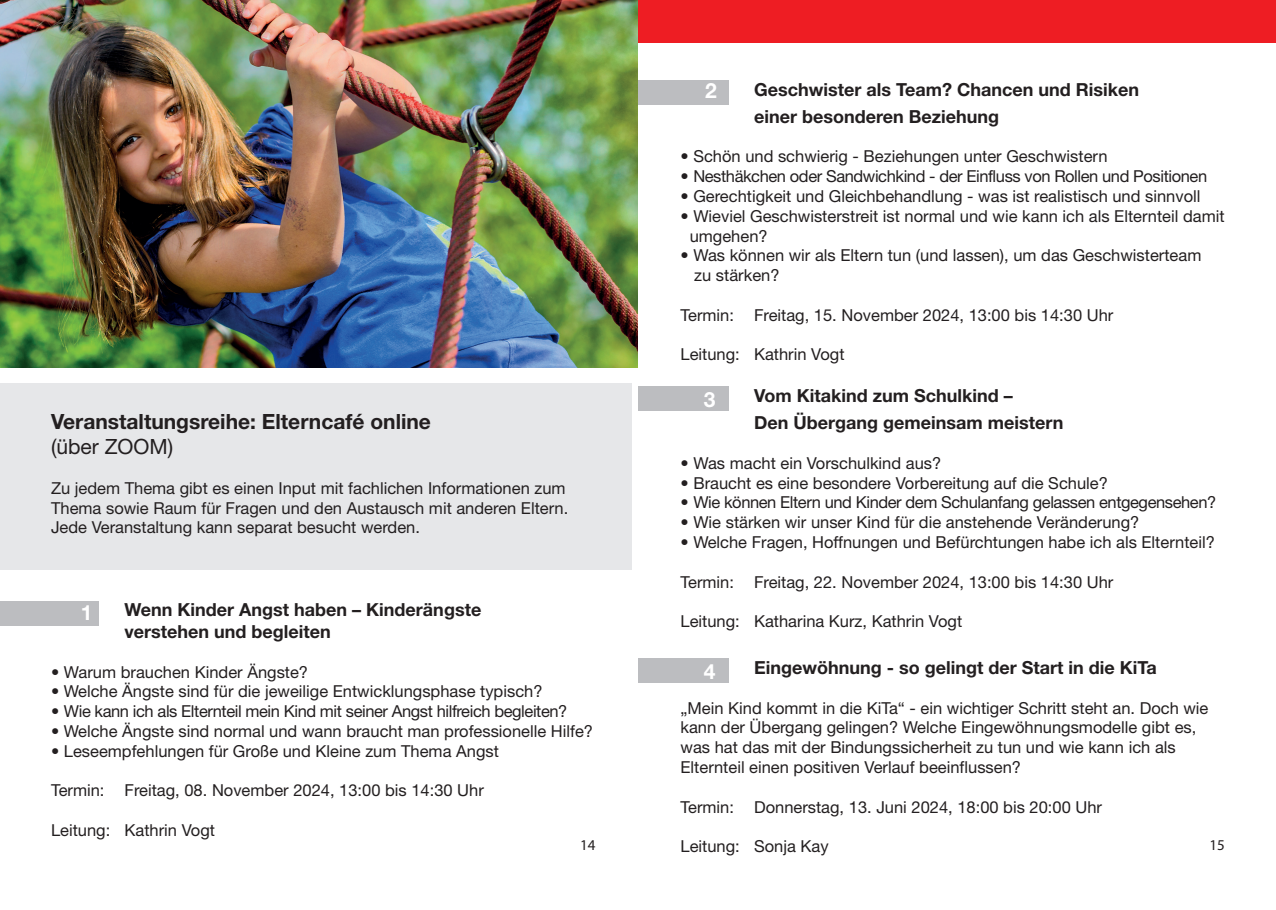
<style>
.page{position:relative;width:1276px;height:910px;background:#fff}
.page>*{position:absolute;margin:0;border:0;box-sizing:border-box;transform-origin:0 0}
.t1{font:700 21px "Helvetica Neue";color:#231f20}
.t2{font:21px "Helvetica Neue";color:#231f20}
.t3{font:700 21px "Helvetica Neue";color:#fff}
.t4{font:700 18px/27px "Helvetica Neue";color:#231f20}
.t5{font:16.5px/19.8px "Helvetica Neue";color:#231f20}
.t6{font:16.5px "Helvetica Neue";letter-spacing:-.025em;color:#231f20}
.t7{font:15px "Myriad Pro";color:#231f20}
</style>
<div class="page">
<div style="left:0;top:0;width:1276px;height:43px;background:#ee1d23"></div>
<div style="left:0;top:383px;width:631px;height:186px;background:#e6e7e9"></div>
<div style="left:0;top:601px;width:99px;height:25px;background:#bcbdc0"></div>
<div style="left:638px;top:80px;width:91px;height:24px;background:#bcbdc0"></div>
<div style="left:638px;top:386px;width:91px;height:25px;background:#bcbdc0"></div>
<div style="left:638px;top:658px;width:91px;height:24px;background:#bcbdc0"></div>
<img style="left:0;top:0;width:638px;height:368px">
<p class="t4" style="left:754px;top:76px;width:386px">Geschwister als Team? Chancen und Risiken</p>
<p class="t4" style="left:754px;top:103px;width:247px">einer besonderen Beziehung</p>
<p class="t5" style="left:680px;top:146px;width:428px">• Schön und schwierig - Beziehungen unter Geschwistern</p>
<p class="t6" style="left:680px;top:167px;width:528px">• Nesthäkchen oder Sandwichkind - der Einfluss von Rollen und Positionen</p>
<p class="t5" style="left:680px;top:186px;width:521px">• Gerechtigkeit und Gleichbehandlung - was ist realistisch und sinnvoll</p>
<p class="t5" style="left:689px;top:206px;width:536px;text-indent:-9px">• Wieviel Geschwisterstreit ist normal und wie kann ich als Elternteil damit umgehen?</p>
<p class="t5" style="left:694px;top:245px;width:508px;text-indent:-14px">• Was können wir als Eltern tun (und lassen), um das Geschwisterteam zu stärken?</p>
<p class="t5" style="left:680px;top:305px;width:434px">Termin: Freitag, 15. November 2024, 13:00 bis 14:30 Uhr</p>
<p class="t5" style="left:680px;top:344px;width:165px">Leitung: Kathrin Vogt</p>
<p class="t4" style="left:754px;top:382px;width:311px">Vom Kitakind zum Schulkind –<br>Den Übergang gemeinsam meistern</p>
<p class="t5" style="left:680px;top:453px;width:262px">• Was macht ein Vorschulkind aus?</p>
<p class="t5" style="left:680px;top:473px;width:429px">• Braucht es eine besondere Vorbereitung auf die Schule?</p>
<p class="t6" style="left:680px;top:493px;width:537px">• Wie können Eltern und Kinder dem Schulanfang gelassen entgegensehen?</p>
<p class="t5" style="left:680px;top:512px;width:460px">• Wie stärken wir unser Kind für die anstehende Veränderung?</p>
<p class="t5" style="left:680px;top:532px;width:536px">• Welche Fragen, Hoffnungen und Befürchtungen habe ich als Elternteil?</p>
<p class="t5" style="left:680px;top:572px;width:434px">Termin: Freitag, 22. November 2024, 13:00 bis 14:30 Uhr</p>
<p class="t5" style="left:680px;top:611px;width:283px">Leitung: Katharina Kurz, Kathrin Vogt</p>
<p class="t3" style="left:705px;top:78px;width:13px">2</p>
<p class="t3" style="left:704px;top:386px;width:13px">3</p>
<p class="t1" style="left:51px;top:408px;width:381px">Veranstaltungsreihe: Elterncafé online</p>
<p class="t2" style="left:51px;top:434px;width:124px">(über ZOOM)</p>
<p class="t5" style="left:51px;top:478px;width:519px">Zu jedem Thema gibt es einen Input mit fachlichen Informationen zum<br>Thema sowie Raum für Fragen und den Austausch mit anderen Eltern.<br>Jede Veranstaltung kann separat besucht werden.</p>
<p class="t3" style="left:81px;top:600px;width:13px">1</p>
<p class="t4" style="left:125px;top:596px;width:358px">Wenn Kinder Angst haben – Kinderängste</p>
<p class="t4" style="left:125px;top:618px;width:208px">verstehen und begleiten</p>
<p class="t5" style="left:51px;top:662px;width:259px">• Warum brauchen Kinder Ängste?</p>
<p class="t5" style="left:51px;top:681px;width:493px">• Welche Ängste sind für die jeweilige Entwicklungsphase typisch?</p>
<p class="t6" style="left:51px;top:701px;width:518px">• Wie kann ich als Elternteil mein Kind mit seiner Angst hilfreich begleiten?</p>
<p class="t5" style="left:51px;top:721px;width:543px">• Welche Ängste sind normal und wann braucht man professionelle Hilfe?</p>
<p class="t5" style="left:51px;top:741px;width:449px">• Leseempfehlungen für Große und Kleine zum Thema Angst</p>
<p class="t5" style="left:51px;top:780px;width:434px">Termin: Freitag, 08. November 2024, 13:00 bis 14:30 Uhr</p>
<p class="t5" style="left:51px;top:820px;width:165px">Leitung: Kathrin Vogt</p>
<p class="t4" style="left:754px;top:654px;width:404px">Eingewöhnung - so gelingt der Start in die KiTa</p>
<p class="t5" style="left:680px;top:698px;width:529px">„Mein Kind kommt in die KiTa“ - ein wichtiger Schritt steht an. Doch wie kann der Übergang gelingen? Welche Eingewöhnungsmodelle gibt es, was hat das mit der Bindungssicherheit zu tun und wie kann ich als Elternteil einen positiven Verlauf beeinflussen?</p>
<p class="t5" style="left:680px;top:797px;width:423px">Termin: Donnerstag, 13. Juni 2024, 18:00 bis 20:00 Uhr</p>
<p class="t5" style="left:680px;top:836px;width:150px">Leitung: Sonja Kay</p>
<p class="t3" style="left:704px;top:658px;width:13px">4</p>
<p class="t7" style="left:580px;top:835px;width:17px">14</p>
<p class="t7" style="left:1209px;top:835px;width:17px">15</p>
</div>
